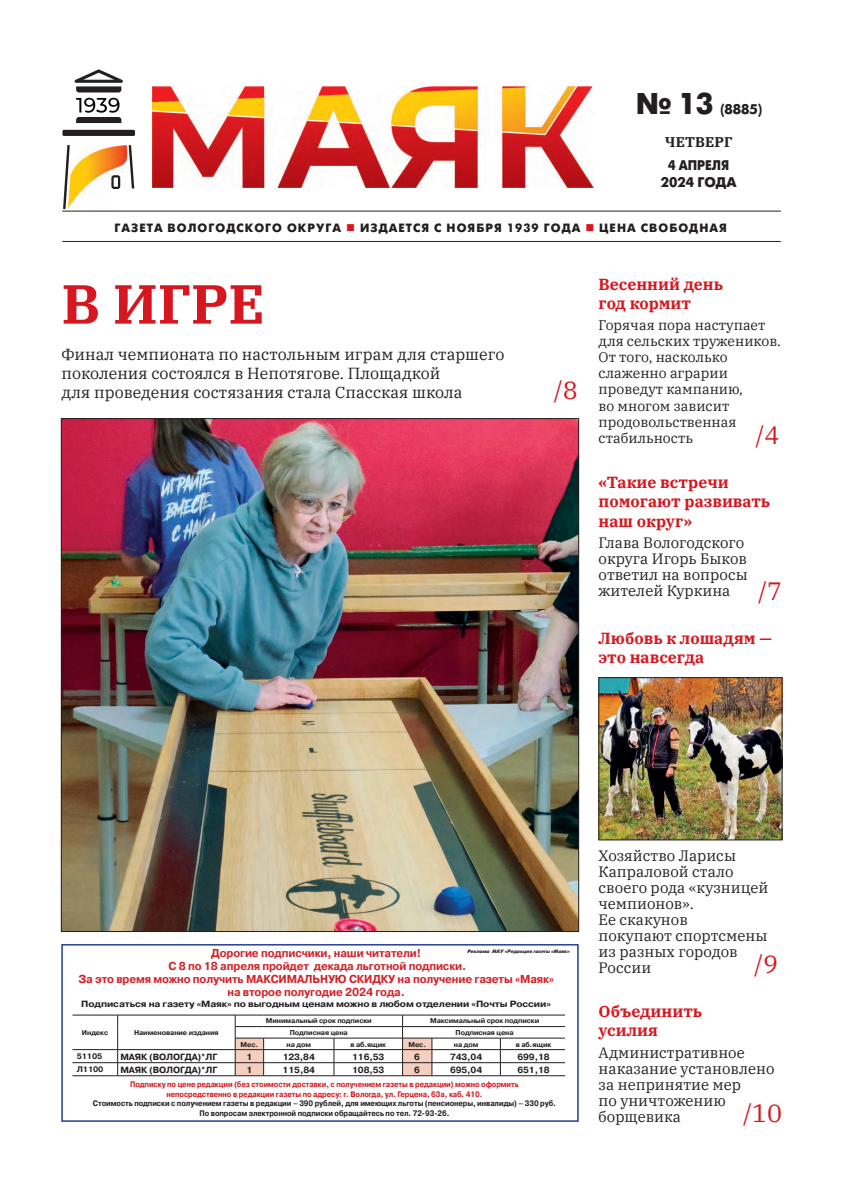
<style>
.page{position:relative;width:842px;height:1191px;background:#fff}
.page>*{position:absolute;margin:0;border:0;box-sizing:border-box;transform-origin:0 0}
.Заголовок_50{font:700 55px "IBM Plex Serif";color:#d7171f}
.Анонс_1{font:25px "IBM Plex Serif";color:#d7171f}
.Анонс_1-2{font:16px/19.2px "IBM Plex Serif";color:#231f20}
.Анонс_1-3{font:700 16px/19.2px "IBM Plex Serif";color:#d7171f}
.Анонс_1-4{font:15px/16px "IBM Plex Serif";color:#231f20}
.Анонс_1-5{font:14px/16px "IBM Plex Serif";color:#231f20}
.t1{font:14px "Futuris XC";color:#231f20}
.заголовок_20{font:700 14px "IBM Plex Serif";letter-spacing:.01em;color:#231f20}
.t2{font:14px "Futuris XC";color:#231f20;scale:.9 1}
.t3{font:12px "Futuris XC";letter-spacing:.09em;color:#231f20}
.n_Normal{font:700 11.5px/13px "Pragmatica C";letter-spacing:-.01em;color:#d1232a;text-align:center;scale:.95 1}
.n_Normal-2{font:700 9px "Pragmatica C";letter-spacing:-.01em;color:#231f20}
.n_Normal-3{font:700 9px "Pragmatica C";letter-spacing:-.01em;color:#231f20;scale:1.09 1}
.n_Normal-4{font:700 8px "Pragmatica C";letter-spacing:-.01em;color:#d7171f;scale:.9 1}
.n_Normal-5{font:700 8px/9.6px "Pragmatica C";letter-spacing:-.01em;color:#231f20;text-align:center;scale:.9 1}
.n_Normal-6{font:700 8px "Pragmatica C";letter-spacing:-.01em;color:#231f20}
.n_Normal-7{font:700 7px "Pragmatica C";letter-spacing:-.01em;color:#231f20}
.n_автор{font:italic 5px "Futuris XC";color:#231f20}
.s1{font-size:30px}
.s2{color:#d7171f}
</style>
<div class="page">
<hr style="left:62px;top:211px;width:719px;height:1px;background:#231f20">
<hr style="left:62px;top:241px;width:719px;height:1px;background:#231f20">
<img style="left:153px;top:87px;width:440px;height:101px">
<div style="left:62px;top:130px;width:73px;height:6px;background:#231f20;border-radius:2px"></div>
<img style="left:70px;top:145px;width:57px;height:64px">
<svg style="left:111px;top:175px;width:9px;height:14px"></svg>
<svg style="left:76px;top:98px;width:45px;height:25px"></svg>
<svg style="left:74px;top:69px;width:49px;height:23px"></svg>
<svg style="left:129px;top:145px;width:5px;height:44px"></svg>
<svg style="left:63px;top:145px;width:7px;height:64px"></svg>
<div style="left:61px;top:944px;width:518px;height:177px;border:2px solid #253f8e"></div>
<hr style="left:118px;top:1049px;width:117px;height:1px;background:#231f20">
<hr style="left:432px;top:1049px;width:68px;height:1px;background:#231f20">
<hr style="left:500px;top:1049px;width:67px;height:1px;background:#231f20">
<hr style="left:118px;top:1062px;width:117px;height:1px;background:#231f20">
<hr style="left:432px;top:1062px;width:68px;height:1px;background:#231f20">
<hr style="left:500px;top:1062px;width:67px;height:1px;background:#231f20">
<hr style="left:72px;top:1075px;width:46px;height:1px;background:#231f20">
<hr style="left:118px;top:1075px;width:117px;height:1px;background:#231f20">
<hr style="left:432px;top:1075px;width:68px;height:1px;background:#231f20">
<hr style="left:500px;top:1075px;width:67px;height:1px;background:#231f20">
<hr style="left:72px;top:1015px;width:46px;height:1px;background:#231f20">
<hr style="left:118px;top:1015px;width:117px;height:1px;background:#231f20">
<hr style="left:432px;top:1015px;width:68px;height:1px;background:#231f20">
<hr style="left:500px;top:1015px;width:67px;height:1px;background:#231f20">
<svg style="left:117px;top:1015px;width:1px;height:60px"></svg>
<hr style="left:432px;top:1026px;width:68px;height:1px;background:#231f20">
<hr style="left:500px;top:1026px;width:67px;height:1px;background:#231f20">
<hr style="left:432px;top:1038px;width:68px;height:1px;background:#231f20">
<hr style="left:500px;top:1038px;width:67px;height:1px;background:#231f20">
<svg style="left:500px;top:1038px;width:1px;height:37px"></svg>
<hr style="left:72px;top:1049px;width:46px;height:1px;background:#231f20">
<hr style="left:72px;top:1062px;width:46px;height:1px;background:#231f20">
<svg style="left:235px;top:1015px;width:198px;height:61px"></svg>
<img style="left:63px;top:420px;width:514px;height:509px">
<div style="left:565px;top:1013px;width:6px;height:68px;background:#fff"></div>
<img style="left:601px;top:679px;width:179px;height:159px">
<div style="left:599px;top:677px;width:183px;height:163px;border:1px solid #231f20"></div>
<p class="t1" style="left:636px;top:102px;width:128px"><span class="s1">№ 13</span> (8885)</p>
<p class="заголовок_20" style="left:665px;top:131px;width:69px">ЧЕТВЕРГ</p>
<p class="t2" style="left:668px;top:157px;width:69px">4 АПРЕЛЯ</p>
<p class="t1" style="left:661px;top:174px;width:77px">2024 ГОДА</p>
<p class="t3" style="left:114px;top:221px;width:614px">ГАЗЕТА ВОЛОГОДСКОГО ОКРУГА <span class="s2">■</span> ИЗДАЕТСЯ С НОЯБРЯ 1939 ГОДА <span class="s2">■</span> ЦЕНА СВОБОДНАЯ</p>
<p class="Заголовок_50" style="left:61px;top:260px;width:205px">В ИГРЕ</p>
<p class="Анонс_1-2" style="left:61px;top:343px;width:445px">Финал чемпионата по настольным играм для старшего поколения состоялся в Непотягове. Площадкой<br>для проведения состязания стала Спасская школа</p>
<p class="Анонс_1" style="left:554px;top:371px;width:26px">/8</p>
<p class="Анонс_1-3" style="left:598px;top:273px;width:126px">Весенний день год кормит</p>
<p class="Анонс_1-5" style="left:598px;top:316px;width:184px">Горячая пора наступает для сельских тружеников.<br>От того, насколько слаженно аграрии проведут кампанию,<br>во многом зависит продовольственная стабильность</p>
<p class="Анонс_1" style="left:755px;top:416px;width:26px">/4</p>
<p class="Анонс_1-3" style="left:598px;top:472px;width:173px">«Такие встречи помогают развивать наш округ»</p>
<p class="Анонс_1-4" style="left:598px;top:534px;width:151px">Глава Вологодского округа Игорь Быков ответил на вопросы жителей Куркина</p>
<p class="Анонс_1" style="left:758px;top:572px;width:26px">/7</p>
<p class="Анонс_1-3" style="left:598px;top:627px;width:175px">Любовь к лошадям — это навсегда</p>
<p class="n_Normal" style="left:211px;top:946px;width:222px">Дорогие подписчики, наши читатели!</p>
<p class="n_Normal" style="left:168px;top:959px;width:315px">С 8 по 18 апреля пройдет декада льготной подписки.</p>
<p class="n_Normal" style="left:78px;top:972px;width:502px">За это время можно получить МАКСИМАЛЬНУЮ СКИДКУ на получение газеты «Маяк» на второе полугодие 2024 года.</p>
<p class="n_Normal-3" style="left:81px;top:998px;width:432px">Подписаться на газету «Маяк» по выгодным ценам можно в любом отделении «Почты России»</p>
<p class="n_автор" style="left:467px;top:948px;width:106px">Реклама МАУ «Редакциягазеты «Маяк»</p>
<p class="n_Normal-7" style="left:82px;top:1028px;width:28px">Индекс</p>
<p class="n_Normal-7" style="left:134px;top:1028px;width:86px">Наименование издания</p>
<p class="n_Normal-7" style="left:266px;top:1017px;width:107px">Минимальный срок подписки</p>
<p class="n_Normal-7" style="left:430px;top:1017px;width:111px">Максимальный срок подписки</p>
<p class="n_Normal-7" style="left:290px;top:1028px;width:60px">Подписная цена</p>
<p class="n_Normal-7" style="left:456px;top:1028px;width:60px">Подписная цена</p>
<p class="n_Normal-7" style="left:241px;top:1040px;width:19px">Мес.</p>
<p class="n_Normal-7" style="left:286px;top:1040px;width:26px">на дом</p>
<p class="n_Normal-7" style="left:350px;top:1040px;width:37px">в аб.ящик</p>
<p class="n_Normal-7" style="left:408px;top:1040px;width:19px">Мес.</p>
<p class="n_Normal-7" style="left:454px;top:1040px;width:26px">на дом</p>
<p class="n_Normal-7" style="left:516px;top:1040px;width:37px">в аб.ящик</p>
<p class="n_Normal-6" style="left:77px;top:1052px;width:27px">51105</p>
<p class="n_Normal-2" style="left:120px;top:1051px;width:98px">МАЯК (ВОЛОГДА)*ЛГ</p>
<p class="n_Normal-2" style="left:246px;top:1051px;width:7px">1</p>
<p class="n_Normal-2" style="left:283px;top:1051px;width:34px">123,84</p>
<p class="n_Normal-2" style="left:352px;top:1051px;width:34px">116,53</p>
<p class="n_Normal-2" style="left:414px;top:1051px;width:7px">6</p>
<p class="n_Normal-2" style="left:450px;top:1051px;width:34px">743,04</p>
<p class="n_Normal-2" style="left:517px;top:1051px;width:34px">699,18</p>
<p class="n_Normal-6" style="left:77px;top:1065px;width:28px">Л1100</p>
<p class="n_Normal-2" style="left:120px;top:1064px;width:98px">МАЯК (ВОЛОГДА)*ЛГ</p>
<p class="n_Normal-2" style="left:246px;top:1064px;width:7px">1</p>
<p class="n_Normal-2" style="left:283px;top:1064px;width:34px">115,84</p>
<p class="n_Normal-2" style="left:352px;top:1064px;width:34px">108,53</p>
<p class="n_Normal-2" style="left:414px;top:1064px;width:7px">6</p>
<p class="n_Normal-2" style="left:450px;top:1064px;width:34px">695,04</p>
<p class="n_Normal-2" style="left:517px;top:1064px;width:34px">651,18</p>
<p class="n_Normal-4" style="left:130px;top:1080px;width:433px">Подписку по цене редакции (без стоимости доставки, с получением газеты в редакции) можно оформить</p>
<p class="n_Normal-4" style="left:166px;top:1089px;width:353px">непосредственно в редакции газеты по адресу: г. Вологда, ул. Герцена, 63а, каб. 410.</p>
<p class="n_Normal-5" style="left:93px;top:1098px;width:516px">Стоимость подписки с получением газеты в редакции – 390 рублей, для имеющих льготы (пенсионеры, инвалиды) – 330 руб.<br>По вопросам электронной подписки обращайтесь по тел. 72-93-26.</p>
<p class="Анонс_1-4" style="left:598px;top:846px;width:171px">Хозяйство Ларисы<br>Капраловой стало своего рода «кузницей чемпионов».<br>Ее скакунов<br>покупают спортсмены из разных городов<br>России</p>
<p class="Анонс_1" style="left:754px;top:944px;width:26px">/9</p>
<p class="Анонс_1-3" style="left:598px;top:1000px;width:105px">Объединить усилия</p>
<p class="Анонс_1-4" style="left:598px;top:1043px;width:177px">Административное наказание установлено за непринятие мер<br>по уничтожению борщевика</p>
<p class="Анонс_1" style="left:743px;top:1093px;width:41px">/10</p>
</div>
